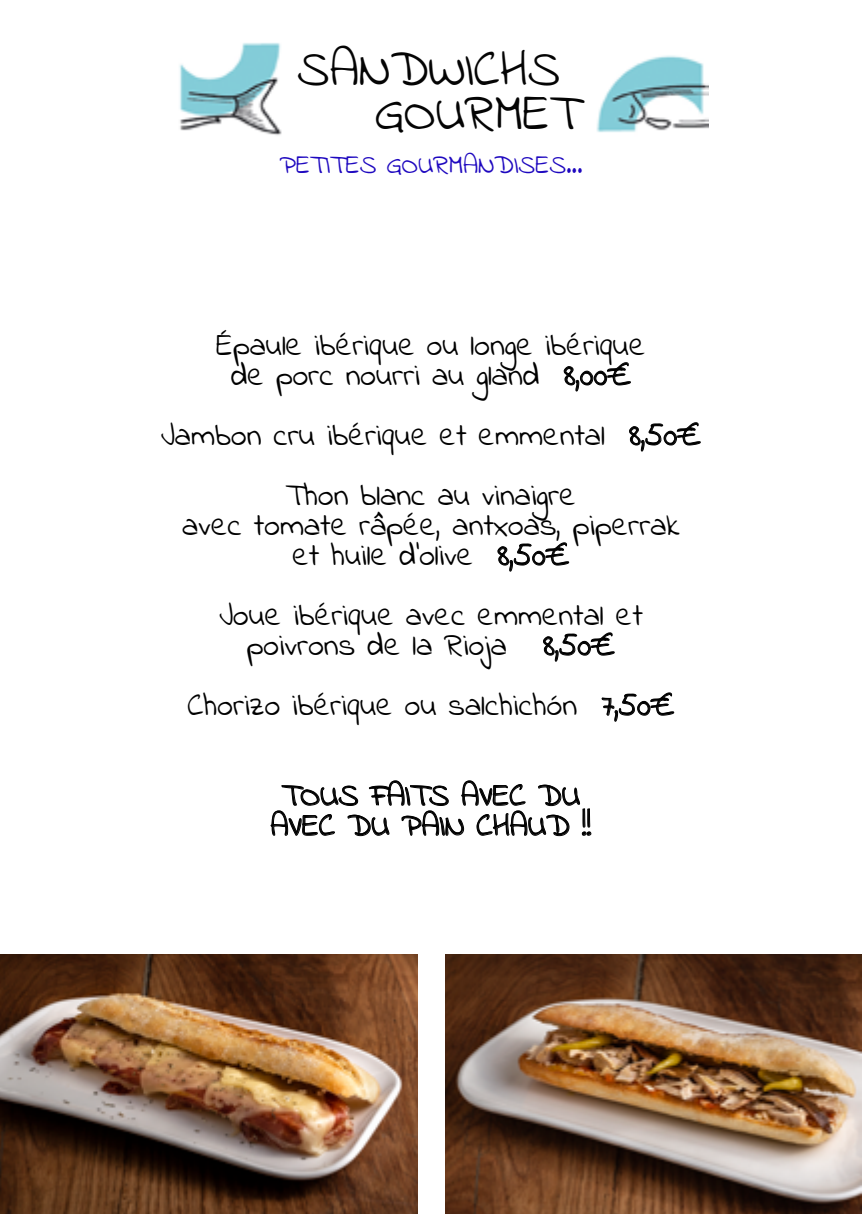
<style>
.page{position:relative;width:862px;height:1214px;background:#fff}
.page>*{position:absolute;margin:0;border:0;box-sizing:border-box;transform-origin:0 0}
.t1{font:38.8px/44px "Indie Flower";color:#040404}
.t2{font:24px/30px "Indie Flower";color:#000;text-align:center}
.t3{font:20px "Indie Flower";color:#1e08bf}
</style>
<div class="page">
<img style="left:179px;top:43px;width:530px;height:92px">
<svg style="left:563px;top:362px;width:68px;height:29px"></svg>
<svg style="left:629px;top:422px;width:72px;height:29px"></svg>
<svg style="left:497px;top:542px;width:72px;height:29px"></svg>
<svg style="left:543px;top:632px;width:72px;height:29px"></svg>
<svg style="left:602px;top:692px;width:72px;height:29px"></svg>
<svg style="left:271px;top:780px;width:320px;height:57px"></svg>
<img style="left:0;top:954px;width:417px;height:259px">
<img style="left:445px;top:954px;width:417px;height:259px">
<h1 class="t1" style="left:374px;top:49px;width:207px;text-indent:-77px">SANDWICHS<br>GOURMET</h1>
<p class="t3" style="left:279px;top:154px;width:304px">PETITES GOURMANDISES...</p>
<p class="t2" style="left:216px;top:331px;width:431px">Épaule ibérique ou longe ibérique de porc nourri au gland 8,00€</p>
<p class="t2" style="left:161px;top:421px;width:542px">Jambon cru ibérique et emmental 8,50€</p>
<p class="t2" style="left:182px;top:481px;width:499px">Thon blanc au vinaigre<br>avec tomate râpée, antxoas, piperrak et huile d'olive 8,50€</p>
<p class="t2" style="left:247px;top:601px;width:397px;text-align:left;text-indent:-28px">Joue ibérique avec emmental et poivrons de la Rioja</p>
<p class="t2" style="left:543px;top:631px;width:74px">8,50€</p>
<p class="t2" style="left:187px;top:691px;width:488px">Chorizo ibérique ou salchichón 7,50€</p>
<p class="t2" style="left:270px;top:781px;width:322px">TOUS FAITS AVEC DU<br>AVEC DU PAIN CHAUD !!</p>
</div>
